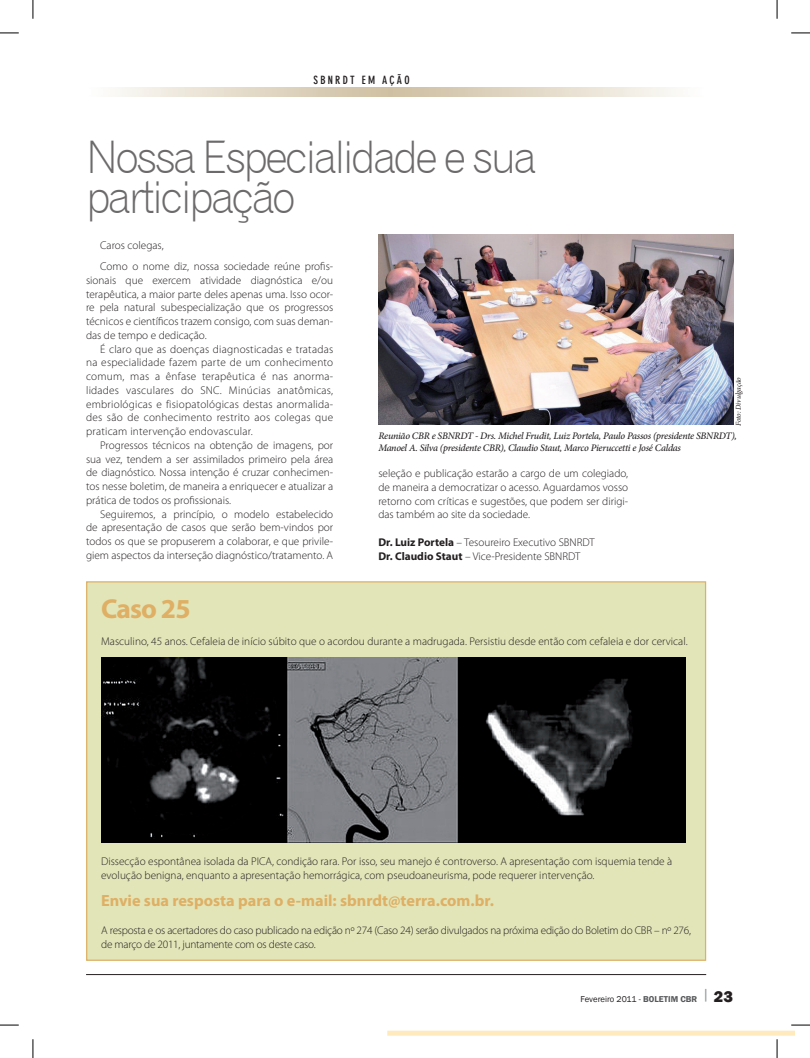
<style>
.page{position:relative;width:810px;height:1058px;background:#fff}
.page>*{position:absolute;margin:0;border:0;box-sizing:border-box;transform-origin:0 0}
.t1{font:45px/40px "Gothic 720 BT Light B";letter-spacing:-.06em;color:#6c6a6b}
.t2{font:700 27.5px "Myriad Pro";letter-spacing:-.03em;color:#deaf64}
.t3{font:700 16.25px "Myriad Pro";color:#deaf64}
.t4{font:300 11.25px/13.8px "Myriad Pro";color:#231f20;text-align:justify}
.t5{font:300 11.25px/13.8px "Myriad Pro";letter-spacing:-.02em;color:#231f20}
.t6{font:700 condensed 11.25px "DIN Neuzeit Grotesk";letter-spacing:.2em;color:#231f20}
.t7{font:italic 500 10px/12px "Minion Pro";letter-spacing:-.025em;color:#231f20}
.t8{font:8.75px "Franklin Gothic";letter-spacing:-.015em;color:#231f20}
.t9{font:italic 7.5px "Minion Pro";letter-spacing:-.015em;color:#231f20}
.s1{font-weight:700}
.s2{font-weight:600;color:#57585a}
.s3{font-weight:800;font-size:16.25px}
</style>
<div class="page">
<hr style="left:86px;top:974px;width:620px;height:1px;background:#231f20">
<div style="left:86px;top:581px;width:620px;height:380px;background:#e2e5b8;border:1px solid #deaf64"></div>
<div style="left:387px;top:1031px;width:408px;height:5px;background:#feeabd"></div>
<img style="left:101px;top:657px;width:585px;height:185px">
<img style="left:378px;top:234px;width:356px;height:191px">
<svg style="left:115px;top:89px;width:561px;height:6px;background:#e3dac8"></svg>
<div style="left:86px;top:87px;width:620px;height:10px;border:1px solid #fff"></div>
<svg style="left:0;top:32px;width:19px;height:2px"></svg>
<svg style="left:791px;top:32px;width:19px;height:2px"></svg>
<svg style="left:0;top:1024px;width:19px;height:2px"></svg>
<svg style="left:791px;top:1024px;width:19px;height:2px"></svg>
<svg style="left:32px;top:0;width:2px;height:19px"></svg>
<svg style="left:32px;top:1039px;width:2px;height:19px"></svg>
<svg style="left:776px;top:0;width:2px;height:19px"></svg>
<svg style="left:776px;top:1039px;width:2px;height:19px"></svg>
<p class="t6" style="left:314px;top:74px;width:98px">SBNRDT EM AÇÃO</p>
<h1 class="t1" style="left:86px;top:137px;width:452px">Nossa Especialidade e sua participação</h1>
<p class="t4" style="left:100px;top:234px;width:234px;line-height:21.2px">Caros colegas,<br>Como o nome diz, nossa sociedade reúne profis-</p>
<p class="t4" style="left:86px;top:273px;width:249px">sionais que exercem atividade diagnóstica e/ou terapêutica, a maior parte deles apenas uma. Isso ocor&shy;re pela natural subespecialização que os progressos técnicos e científicos trazem consigo, com suas deman&shy;das de tempo e dedicação.</p>
<p class="t4" style="left:86px;top:342px;width:249px;text-indent:14px">É claro que as doenças diagnosticadas e tratadas na especialidade fazem parte de um conhecimento comum, mas a ênfase terapêutica é nas anorma&shy;lidades vasculares do SNC. Minúcias anatômicas, embriológicas e fisiopatológicas destas anormalida&shy;des são de conhecimento restrito aos colegas que praticam intervenção endovascular.</p>
<p class="t4" style="left:86px;top:438px;width:249px;text-indent:14px">Progressos técnicos na obtenção de imagens, por sua vez, tendem a ser assimilados primeiro pela área de diagnóstico. Nossa intenção é cruzar conhecimen&shy;tos nesse boletim, de maneira a enriquecer e atualizar a prática de todos os profissionais.</p>
<p class="t4" style="left:86px;top:507px;width:249px;text-indent:14px">Seguiremos, a princípio, o modelo estabelecido de apresentação de casos que serão bem-vindos por todos os que se propuserem a colaborar, e que privile&shy;giem aspectos da interseção diagnóstico/tratamento. A</p>
<p class="t9" style="left:733px;top:426px;width:50px;rotate:-90deg">Foto: Divulgação</p>
<p class="t7" style="left:378px;top:430px;width:360px">Reunião CBR e SBNRDT - Drs. Michel Frudit, Luiz Portela, Paulo Passos (presidente SBNRDT),<br>Manoel A. Silva (presidente CBR), Claudio Staut, Marco Pieruccetti e José Caldas</p>
<p class="t4" style="left:378px;top:466px;width:251px">seleção e publicação estarão a cargo de um colegiado, de maneira a democratizar o acesso. Aguardamos vosso retorno com críticas e sugestões, que podem ser dirigi&shy;das também ao site da sociedade.</p>
<p class="t4" style="left:378px;top:535px;width:218px"><span class="s1">Dr. Luiz Portela</span> – Tesoureiro Executivo SBNRDT<br><span class="s1">Dr. Claudio Staut</span> – Vice-Presidente SBNRDT</p>
<h2 class="t2" style="left:101px;top:590px;width:91px">Caso 25</h2>
<p class="t4" style="left:101px;top:634px;width:588px">Masculino, 45 anos. Cefaleia de início súbito que o acordou durante a madrugada. Persistiu desde então com cefaleia e dor cervical.</p>
<p class="t4" style="left:101px;top:854px;width:573px">Dissecção espontânea isolada da PICA, condição rara. Por isso, seu manejo é controverso. A apresentação com isquemia tende à evolução benigna, enquanto a apresentação hemorrágica, com pseudoaneurisma, pode requerer intervenção.</p>
<h3 class="t3" style="left:101px;top:890px;width:394px">Envie sua resposta para o e-mail: sbnrdt@terra.com.br.</h3>
<p class="t5" style="left:101px;top:923px;width:591px">A resposta e os acertadores do caso publicado na edição nº 274 (Caso 24) serão divulgados na próxima edição do Boletim do CBR – nº 276, de março de 2011, juntamente com os deste caso.</p>
<p class="t8" style="left:581px;top:994px;width:154px">Fevereiro 2011 - <span class="s2">BOLETIM CBR</span> <sup>|</sup> <span class="s3">23</span></p>
</div>
